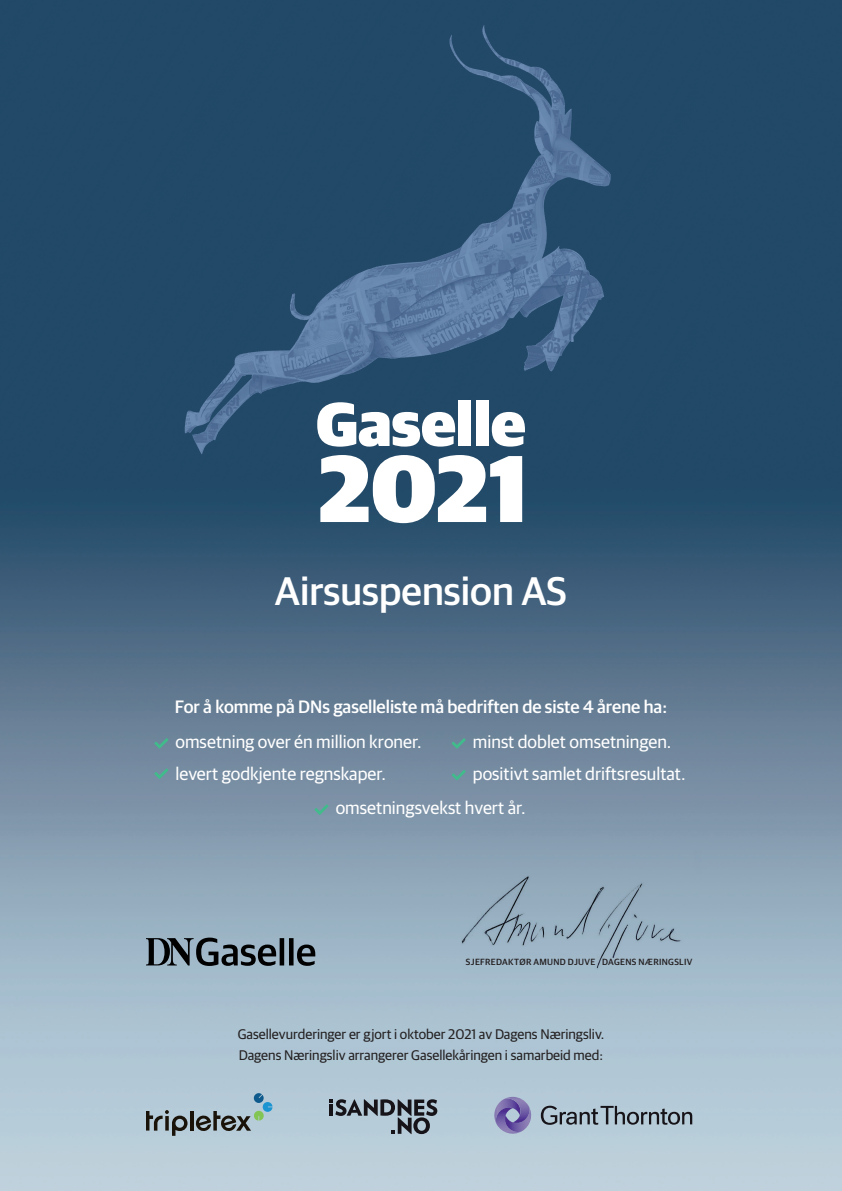
<style>
.page{position:relative;width:842px;height:1191px;background:#fff}
.page>*{position:absolute;margin:0;border:0;box-sizing:border-box;transform-origin:0 0}
.t1{font:900 95px "Guardian Sans";color:#fff}
.t2{font:900 62px "Guardian Sans";color:#fff}
.t3{font:500 40px "Guardian Sans";color:#fff}
.t4{font:18px/31.7px "Guardian Sans";color:#fff}
.t5{font:500 18px "Guardian Sans";color:#fff}
.t6{font:14px/21px "Guardian Sans";color:#231f20}
.t7{font:500 9px "Guardian Sans";letter-spacing:.035em;color:#231f20}
</style>
<div class="page">
<img style="left:0;top:0;width:842px;height:1191px">
<svg style="left:541px;top:1105px;width:151px;height:19px"></svg>
<svg style="left:492px;top:1095px;width:42px;height:41px"></svg>
<svg style="left:330px;top:1099px;width:107px;height:35px"></svg>
<hr style="left:190px;top:1111px;width:3px;height:19px;background:#1a1309">
<svg style="left:146px;top:1110px;width:42px;height:25px"></svg>
<svg style="left:195px;top:1093px;width:77px;height:39px"></svg>
<svg style="left:146px;top:937px;width:169px;height:29px"></svg>
<img style="left:437px;top:850px;width:264px;height:130px">
<svg style="left:154px;top:738px;width:14px;height:10px"></svg>
<svg style="left:154px;top:768px;width:14px;height:11px"></svg>
<svg style="left:452px;top:738px;width:14px;height:10px"></svg>
<svg style="left:452px;top:770px;width:14px;height:10px"></svg>
<svg style="left:314px;top:804px;width:14px;height:11px"></svg>
<h2 class="t2" style="left:316px;top:377px;width:211px">Gaselle</h2>
<h1 class="t1" style="left:319px;top:416px;width:210px">2021</h1>
<h3 class="t3" style="left:275px;top:562px;width:294px">Airsuspension AS</h3>
<p class="t5" style="left:175px;top:693px;width:494px">For å komme på DNs gaselleliste må bedriften de siste 4 årene ha:</p>
<p class="t4" style="left:176px;top:724px;width:248px">omsetning over én million kroner. levert godkjente regnskaper.</p>
<p class="t4" style="left:473px;top:724px;width:214px">minst doblet omsetningen. positivt samlet driftsresultat.</p>
<p class="t4" style="left:336px;top:790px;width:191px">omsetningsvekst hvert år.</p>
<p class="t7" style="left:466px;top:955px;width:228px">SJEFREDAKTØR AMUND DJUVE DAGENS NÆRINGSLIV</p>
<p class="t6" style="left:238px;top:1022px;width:368px">Gasellevurderinger er gjort i oktober 2021 av Dagens Næringsliv.<br>Dagens Næringsliv arrangerer Gasellekåringen i samarbeid med:</p>
</div>
